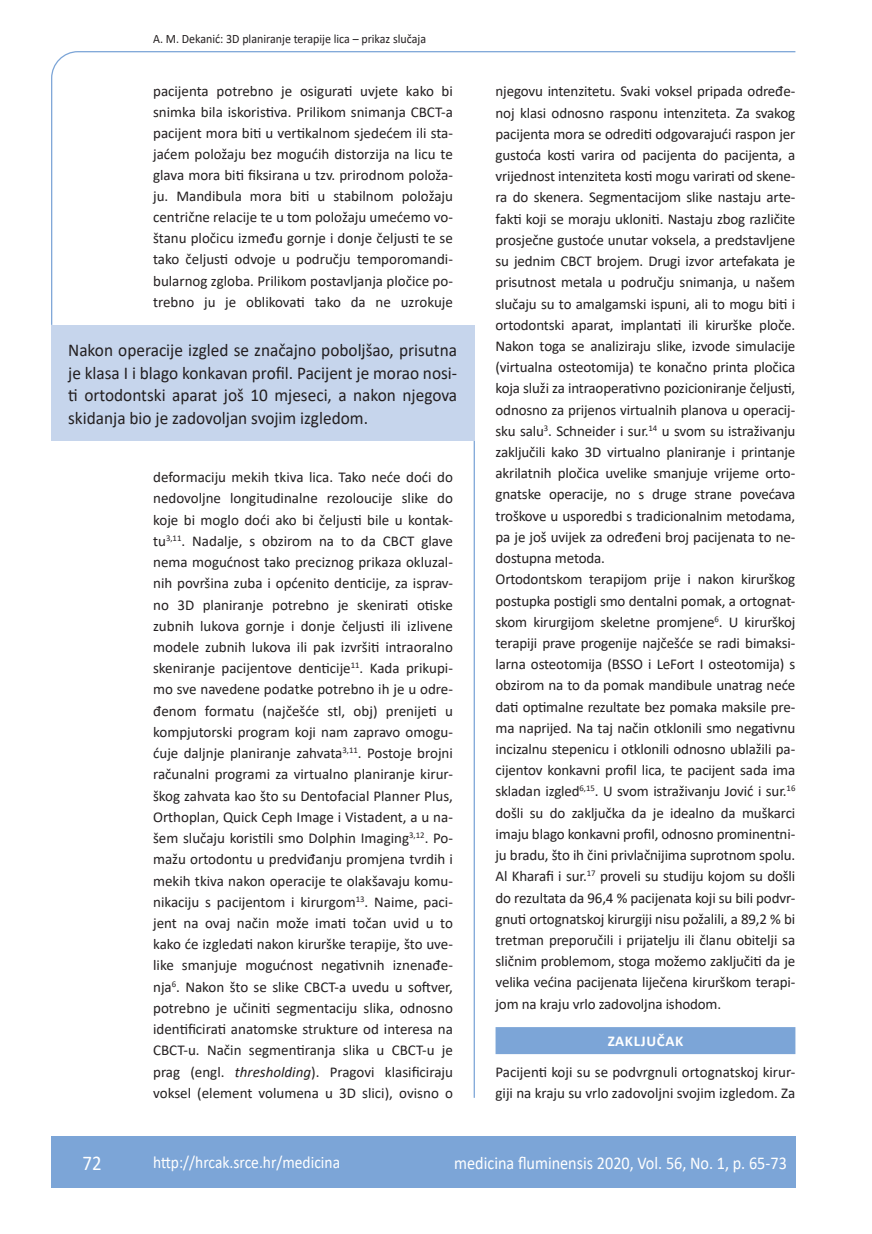
<style>
.page{position:relative;width:872px;height:1234px;background:#fff}
.page>*{position:absolute;margin:0;border:0;box-sizing:border-box;transform-origin:0 0}
.t1{font:21px "Calibri";color:#fff;scale:.9 1}
.anterfile{font:18px/22.5px "Calibri";color:#231f20;text-align:justify;scale:.96 1}
.t2{font:18px "Calibri";color:#fff;scale:.9 1}
.t3{font:17.25px "Calibri";color:#fff;scale:.9 1}
.osnovni_tekst{font:15px/21.1px "Calibri";letter-spacing:-.01em;color:#231f20;text-align:justify}
.naslov_ruler{font:700 15px "Calibri";letter-spacing:.04em;color:#fff}
.glava{font:12.75px "Calibri";color:#231f20;scale:.94 1}
.s1{font-style:italic}
</style>
<div class="page">
<svg style="left:51px;top:51px;width:745px;height:274px"></svg>
<hr style="left:473px;top:325px;width:2px;height:772px;background:#7ca5d7">
<div style="left:51px;top:1135px;width:744px;height:51px;background:#7ca5d7"></div>
<div style="left:495px;top:1026px;width:300px;height:27px;background:#7ca5d7"></div>
<div style="left:51px;top:325px;width:423px;height:116px;background:#c6d5ec"></div>
<p class="glava" style="left:153px;top:29px;width:292px">A. M. Dekanić: 3D planiranje terapije lica – prikaz slučaja</p>
<p class="osnovni_tekst" style="left:153px;top:80px;width:301px">pacijenta potrebno je osigurati uvjete kako bi snimka bila iskoristiva. Prilikom snimanja CBCT-a pacijent mora biti u vertikalnom sjedećem ili sta&shy;jaćem položaju bez mogućih distorzija na licu te glava mora biti fiksirana u tzv. prirodnom položa&shy;ju. Mandibula mora biti u stabilnom položaju centrične relacije te u tom položaju umećemo vo&shy;štanu pločicu između gornje i donje čeljusti te se tako čeljusti odvoje u području temporomandi&shy;bularnog zgloba. Prilikom postavljanja pločice po&shy;trebno ju je oblikovati tako da ne uzrokuje</p>
<p class="osnovni_tekst" style="left:495px;top:80px;width:301px">njegovu intenzitetu. Svaki voksel pripada određe&shy;noj klasi odnosno rasponu intenziteta. Za svakog pacijenta mora se odrediti odgovarajući raspon jer gustoća kosti varira od pacijenta do pacijenta, a vrijednost intenziteta kosti mogu varirati od skene&shy;ra do skenera. Segmentacijom slike nastaju arte&shy;fakti koji se moraju ukloniti. Nastaju zbog različite prosječne gustoće unutar voksela, a predstavljene su jednim CBCT brojem. Drugi izvor artefakata je prisutnost metala u području snimanja, u našem slučaju su to amalgamski ispuni, ali to mogu biti i ortodontski aparat, implantati ili kirurške ploče.<br>Nakon toga se analiziraju slike, izvode simulacije (virtualna osteotomija) te konačno printa pločica koja služi za intraoperativno pozicioniranje čeljusti, odnosno za prijenos virtualnih planova u operacij&shy;sku salu<sup>3</sup>. Schneider i sur.<sup>14</sup> u svom su istraživanju zaključili kako 3D virtualno planiranje i printanje akrilatnih pločica uvelike smanjuje vrijeme orto&shy;gnatske operacije, no s druge strane povećava troškove u usporedbi s tradicionalnim metodama, pa je još uvijek za određeni broj pacijenata to ne&shy;dostupna metoda.</p>
<p class="osnovni_tekst" style="left:495px;top:568px;width:301px">Ortodontskom terapijom prije i nakon kirurškog postupka postigli smo dentalni pomak, a ortognat&shy;skom kirurgijom skeletne promjene<sup>6</sup>. U kirurškoj terapiji prave progenije najčešće se radi bimaksi&shy;larna osteotomija (BSSO i LeFort I osteotomija) s obzirom na to da pomak mandibule unatrag neće dati optimalne rezultate bez pomaka maksile pre&shy;ma naprijed. Na taj način otklonili smo negativnu incizalnu stepenicu i otklonili odnosno ublažili pa&shy;cijentov konkavni profil lica, te pacijent sada ima skladan izgled<sup>6,15</sup>. U svom istraživanju Jović i sur.<sup>16 </sup>došli su do zaključka da je idealno da muškarci imaju blago konkavni profil, odnosno prominentni&shy;ju bradu, što ih čini privlačnijima suprotnom spolu.</p>
<p class="osnovni_tekst" style="left:495px;top:865px;width:301px">Al Kharafi i sur.<sup>17</sup> proveli su studiju kojom su došli do rezultata da 96,4 % pacijenata koji su bili podvr&shy;gnuti ortognatskoj kirurgiji nisu požalili, a 89,2 % bi tretman preporučili i prijatelju ili članu obitelji sa sličnim problemom, stoga možemo zaključiti da je velika većina pacijenata liječena kirurškom terapi&shy;jom na kraju vrlo zadovoljna ishodom.</p>
<p class="naslov_ruler" style="left:607px;top:1030px;width:77px">ZAKLJUČAK</p>
<p class="osnovni_tekst" style="left:495px;top:1060px;width:301px">Pacijenti koji su se podvrgnuli ortognatskoj kirur&shy;giji na kraju su vrlo zadovoljni svojim izgledom. Za</p>
<p class="anterfile" style="left:68px;top:338px;width:407px">Nakon operacije izgled se značajno poboljšao, prisutna je klasa I i blago konkavan profil. Pacijent je morao nosi&shy;ti ortodontski aparat još 10 mjeseci, a nakon njegova skidanja bio je zadovoljan svojim izgledom.</p>
<p class="osnovni_tekst" style="left:153px;top:466px;width:301px">deformaciju mekih tkiva lica. Tako neće doći do nedovoljne longitudinalne rezoloucije slike do koje bi moglo doći ako bi čeljusti bile u kontak&shy;tu<sup>3,11</sup>. Nadalje, s obzirom na to da CBCT glave nema mogućnost tako preciznog prikaza okluzal&shy;nih površina zuba i općenito denticije, za isprav&shy;no 3D planiranje potrebno je skenirati otiske zubnih lukova gornje i donje čeljusti ili izlivene modele zubnih lukova ili pak izvršiti intraoralno skeniranje pacijentove denticije<sup>11</sup>. Kada prikupi&shy;mo sve navedene podatke potrebno ih je u odre&shy;đenom formatu (najčešće stl, obj) prenijeti u kompjutorski program koji nam zapravo omogu&shy;ćuje daljnje planiranje zahvata<sup>3,11</sup>. Postoje brojni računalni programi za virtualno planiranje kirur&shy;škog zahvata kao što su Dentofacial Planner Plus, Orthoplan, Quick Ceph Image i Vistadent, a u na&shy;šem slučaju koristili smo Dolphin Imaging<sup>3,12</sup>. Po&shy;mažu ortodontu u predviđanju promjena tvrdih i mekih tkiva nakon operacije te olakšavaju komu&shy;nikaciju s pacijentom i kirurgom<sup>13</sup>. Naime, paci&shy;jent na ovaj način može imati točan uvid u to kako će izgledati nakon kirurške terapije, što uve&shy;like smanjuje mogućnost negativnih iznenađe&shy;nja<sup>6</sup>. Nakon što se slike CBCT-a uvedu u softver, potrebno je učiniti segmentaciju slika, odnosno identificirati anatomske strukture od interesa na CBCT-u. Način segmentiranja slika u CBCT-u je prag (engl. <span class="s1">thresholding</span>). Pragovi klasificiraju voksel (element volumena u 3D slici), ovisno o</p>
<p class="t1" style="left:82px;top:1147px;width:23px">72</p>
<p class="t3" style="left:153px;top:1149px;width:209px">http://hrcak.srce.hr/medicina</p>
<p class="t2" style="left:454px;top:1149px;width:371px">medicina fluminensis 2020, Vol. 56, No. 1, p. 65-73</p>
</div>
